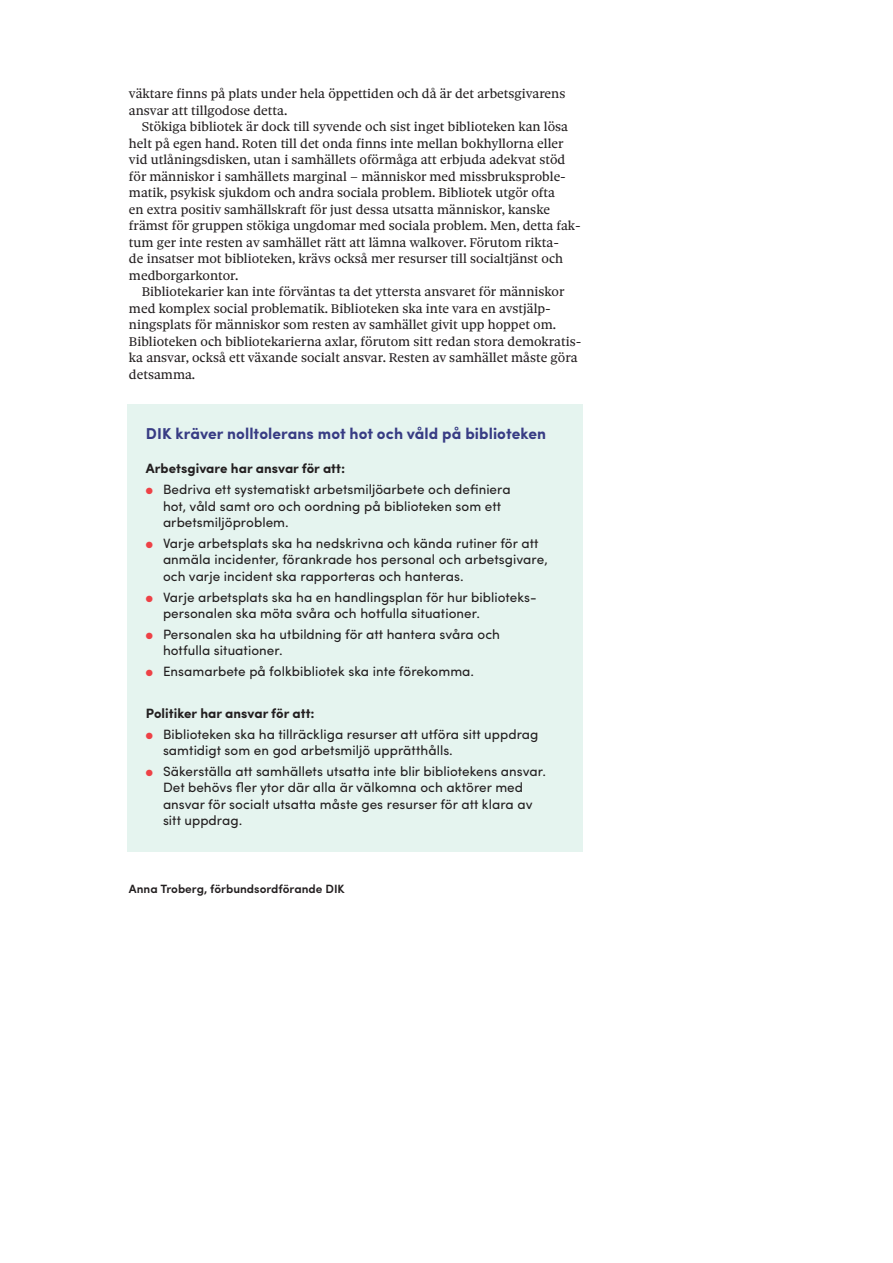
<style>
.page{position:relative;width:893px;height:1263px;background:#fff}
.page>*{position:absolute;margin:0;border:0;box-sizing:border-box;transform-origin:0 0}
.t1{font:700 15.75px "Sofia Pro";letter-spacing:.005em;color:#383c84}
.t2{font:13.5px/16.5px "Sole Serif Text";color:#231f20}
.t3{font:13.5px/16.5px "Sofia Pro";letter-spacing:.005em;color:#231f20}
.t4{font:700 13.5px "Sofia Pro";color:#231f20}
.t5{font:600 12px "Sofia Pro";color:#231f20}
.s1{color:#ee4146}
</style>
<div class="page">
<div style="left:127px;top:404px;width:455px;height:447px;background:#e5f4ef"></div>
<p class="t2" style="left:129px;top:86px;width:438px">väktare finns på plats under hela öppettiden och då är det arbetsgivarens ansvar att tillgodose detta.</p>
<p class="t2" style="left:129px;top:119px;width:453px;text-indent:13px">Stökiga bibliotek är dock till syvende och sist inget biblioteken kan lösa helt på egen hand. Roten till det onda finns inte mellan bokhyllorna eller vid utlåningsdisken, utan i samhällets oförmåga att erbjuda adekvat stöd för människor i samhällets marginal – människor med missbruksproble&shy;matik, psykisk sjukdom och andra sociala problem. Bibliotek utgör ofta<br>en extra positiv samhällskraft för just dessa utsatta människor, kanske främst för gruppen stökiga ungdomar med sociala problem. Men, detta fak&shy;tum ger inte resten av samhället rätt att lämna walkover. Förutom rikta-<br>de insatser mot biblioteken, krävs också mer resurser till socialtjänst och medborgarkontor.</p>
<p class="t2" style="left:129px;top:284px;width:454px;text-indent:13px">Bibliotekarier kan inte förväntas ta det yttersta ansvaret för människor med komplex social problematik. Biblioteken ska inte vara en avstjälp&shy;ningsplats för människor som resten av samhället givit upp hoppet om.<br>Biblioteken och bibliotekarierna axlar, förutom sitt redan stora demokratis&shy;ka ansvar, också ett växande socialt ansvar. Resten av samhället måste göra detsamma.</p>
<p class="t1" style="left:146px;top:421px;width:402px">DIK kräver nolltolerans mot hot och våld på biblioteken</p>
<p class="t4" style="left:146px;top:458px;width:201px">Arbetsgivare har ansvar för att:</p>
<p class="t3" style="left:163px;top:480px;width:349px;text-indent:-17px"><span class="s1">●</span> Bedriva ett systematiskt arbetsmiljöarbete och definiera hot, våld samt oro och oordning på biblioteken som ett arbetsmiljöproblem.</p>
<p class="t3" style="left:163px;top:534px;width:386px;text-indent:-17px"><span class="s1">●</span> Varje arbetsplats ska ha nedskrivna och kända rutiner för att anmäla incidenter, förankrade hos personal och arbetsgivare, och varje incident ska rapporteras och hanteras.</p>
<p class="t3" style="left:163px;top:588px;width:375px;text-indent:-17px"><span class="s1">●</span> Varje arbetsplats ska ha en handlingsplan för hur biblioteks&shy;personalen ska möta svåra och hotfulla situationer.</p>
<p class="t3" style="left:163px;top:625px;width:339px;text-indent:-17px"><span class="s1">●</span> Personalen ska ha utbildning för att hantera svåra och hotfulla situationer.</p>
<p class="t3" style="left:146px;top:662px;width:330px"><span class="s1">●</span> Ensamarbete på folkbibliotek ska inte förekomma.</p>
<p class="t4" style="left:146px;top:703px;width:170px">Politiker har ansvar för att:</p>
<p class="t3" style="left:163px;top:724px;width:377px;text-indent:-17px"><span class="s1">●</span> Biblioteken ska ha tillräckliga resurser att utföra sitt uppdrag samtidigt som en god arbetsmiljö upprätthålls.</p>
<p class="t3" style="left:163px;top:762px;width:384px;text-indent:-17px"><span class="s1">●</span> Säkerställa att samhällets utsatta inte blir bibliotekens ansvar.<br>Det behövs fler ytor där alla är välkomna och aktörer med ansvar för socialt utsatta måste ges resurser för att klara av sitt uppdrag.</p>
<p class="t5" style="left:129px;top:879px;width:217px">Anna Troberg, förbundsordförande DIK</p>
</div>
